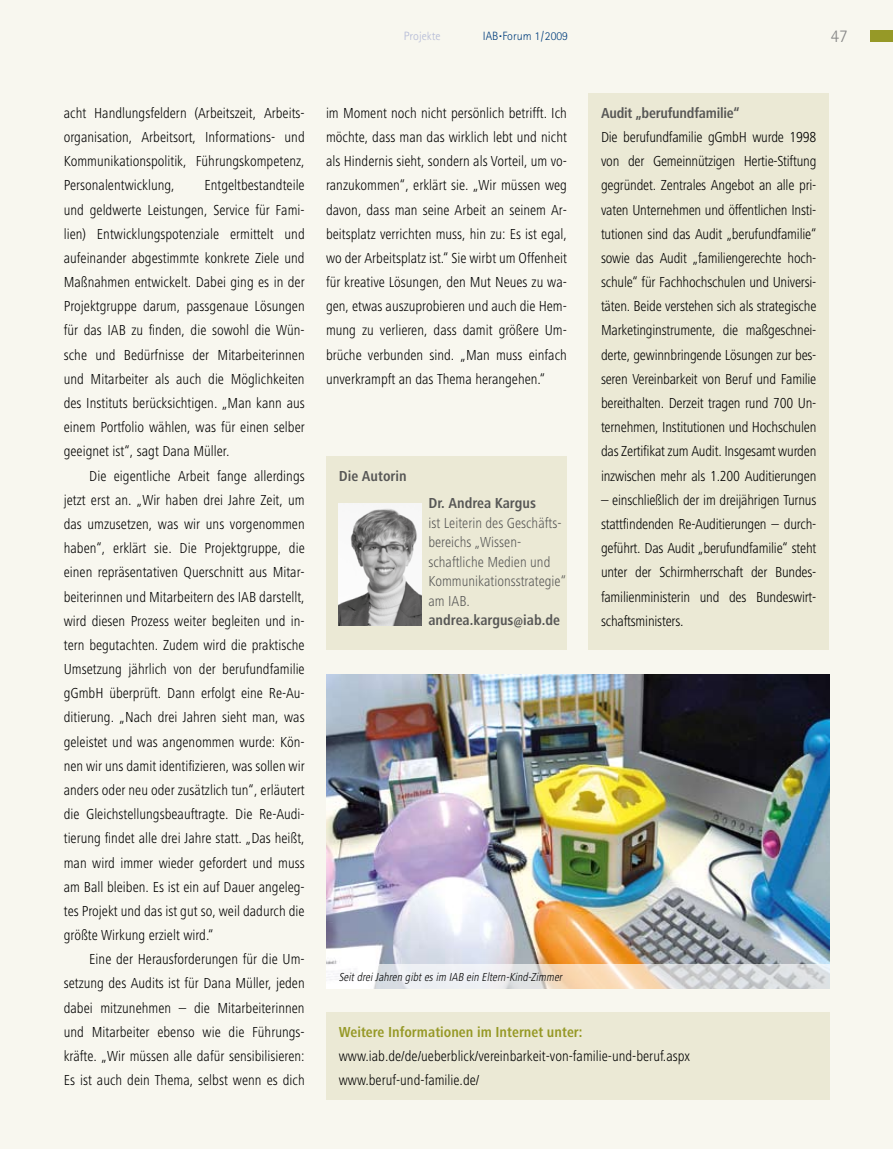
<style>
.page{position:relative;width:893px;height:1149px;background:#fff}
.page>*{position:absolute;margin:0;border:0;box-sizing:border-box;transform-origin:0 0}
.t1{font:300 18px "Rotis Sans Serif";color:#878787}
.t2{font:300 condensed 15px/24.2px "Frutiger Next LT";color:#000;text-align:justify}
.t3{font:300 condensed 15px/19.5px "Frutiger Next LT";color:#575756}
.t4{font:700 condensed 15px "Frutiger Next LT";color:#575756}
.t5{font:700 condensed 15px "Frutiger Next LT";color:#969927}
.t6{font:italic 300 condensed 12px "Frutiger Next LT";color:#000}
.t7{font:300 12px "Rotis Sans Serif";color:#003d7c}
.t8{font:300 12px "Rotis Sans Serif";color:#b0b7d6}
</style>
<div class="page">
<div style="left:0;top:0;width:893px;height:1148px;background:#f8f7ef"></div>
<img style="left:326px;top:674px;width:503px;height:289px">
<svg style="left:326px;top:963px;width:503px;height:25px"></svg>
<div style="left:326px;top:1012px;width:503px;height:87px;background:#ebe9d5"></div>
<div style="left:326px;top:456px;width:241px;height:193px;background:#ebe9d5"></div>
<img style="left:339px;top:503px;width:83px;height:122px">
<div style="left:871px;top:30px;width:22px;height:12px;background:#969927"></div>
<div style="left:588px;top:94px;width:241px;height:555px;background:#ebe9d5"></div>
<p class="t8" style="left:404px;top:29px;width:38px">Projekte</p>
<p class="t7" style="left:483px;top:29px;width:87px">IAB<sup>.</sup>Forum 1/2009</p>
<p class="t1" style="left:830px;top:26px;width:19px">47</p>
<p class="t2" style="left:64px;top:101px;width:242px">acht Handlungsfeldern (Arbeitszeit, Arbeits&shy;organisation, Arbeitsort, Informations- und Kommunikationspolitik, Führungskompetenz, Personalentwicklung,</p>
<p class="t2" style="left:64px;top:173px;width:242px;text-indent:141px">Entgeltbestandteile und geldwerte Leistungen, Service für Fami&shy;lien) Entwicklungspotenziale ermittelt und aufeinander abgestimmte konkrete Ziele und Maßnahmen entwickelt. Dabei ging es in der Projektgruppe darum, passgenaue Lösungen für das IAB zu finden, die sowohl die Wün&shy;sche und Bedürfnisse der Mitarbeiterinnen und Mitarbeiter als auch die Möglichkeiten des Instituts berücksichtigen. „Man kann aus einem Portfolio wählen, was für einen selber geeignet ist“, sagt Dana Müller.</p>
<p class="t2" style="left:64px;top:463px;width:242px;text-indent:26px">Die eigentliche Arbeit fange allerdings jetzt erst an. „Wir haben drei Jahre Zeit, um das umzusetzen, was wir uns vorgenommen haben“, erklärt sie. Die Projektgruppe, die einen repräsentativen Querschnitt aus Mitar&shy;beiterinnen und Mitarbeitern des IAB darstellt, wird diesen Prozess weiter begleiten und in&shy;tern begutachten. Zudem wird die praktische Umsetzung jährlich von der berufundfamilie gGmbH überprüft. Dann erfolgt eine Re-Au&shy;ditierung. „Nach drei Jahren sieht man, was geleistet und was angenommen wurde: Kön&shy;nen wir uns damit identifizieren, was sollen wir anders oder neu oder zusätzlich tun“, erläutert die Gleichstellungsbeauftragte. Die Re-Audi&shy;tierung findet alle drei Jahre statt. „Das heißt, man wird immer wieder gefordert und muss am Ball bleiben. Es ist ein auf Dauer angeleg&shy;tes Projekt und das ist gut so, weil dadurch die größte Wirkung erzielt wird.“</p>
<p class="t2" style="left:64px;top:947px;width:242px;text-indent:26px">Eine der Herausforderungen für die Um&shy;setzung des Audits ist für Dana Müller, jeden dabei mitzunehmen – die Mitarbeiterinnen und Mitarbeiter ebenso wie die Führungs&shy;kräfte. „Wir müssen alle dafür sensibilisieren:<br>Es ist auch dein Thema, selbst wenn es dich</p>
<p class="t2" style="left:326px;top:101px;width:242px">im Moment noch nicht persönlich betrifft. Ich möchte, dass man das wirklich lebt und nicht als Hindernis sieht, sondern als Vorteil, um vo&shy;ranzukommen“, erklärt sie. „Wir müssen weg davon, dass man seine Arbeit an seinem Ar&shy;beitsplatz verrichten muss, hin zu: Es ist egal, wo der Arbeitsplatz ist.“ Sie wirbt um Offenheit für kreative Lösungen, den Mut Neues zu wa&shy;gen, etwas auszuprobieren und auch die Hem&shy;mung zu verlieren, dass damit größere Um&shy;brüche verbunden sind. „Man muss einfach unverkrampft an das Thema herangehen.“</p>
<p class="t4" style="left:601px;top:104px;width:140px">Audit „berufundfamilie“</p>
<p class="t2" style="left:601px;top:125px;width:217px">Die berufundfamilie gGmbH wurde 1998 von der Gemeinnützigen Hertie-Stiftung gegründet. Zentrales Angebot an alle pri&shy;vaten Unternehmen und öffentlichen Insti&shy;tutionen sind das Audit „berufundfamilie“ sowie das Audit „familiengerechte hoch&shy;schule“ für Fachhochschulen und Universi&shy;täten. Beide verstehen sich als strategische Marketinginstrumente, die maßgeschnei&shy;derte, gewinnbringende Lösungen zur bes&shy;seren Vereinbarkeit von Beruf und Familie bereithalten. Derzeit tragen rund 700 Un&shy;ternehmen, Institutionen und Hochschulen das Zertifikat zum Audit. Insgesamt wurden inzwischen mehr als 1.200 Auditierungen</p>
<p class="t2" style="left:601px;top:487px;width:217px">– einschließlich der im dreijährigen Turnus stattfindenden Re-Auditierungen – durch&shy;geführt. Das Audit „berufundfamilie“ steht unter der Schirmherrschaft der Bundes&shy;familienministerin und des Bundeswirt&shy;schaftsministers.</p>
<p class="t4" style="left:339px;top:467px;width:69px">Die Autorin</p>
<p class="t4" style="left:428px;top:495px;width:109px">Dr. Andrea Kargus</p>
<p class="t3" style="left:428px;top:513px;width:139px">ist Leiterin des Geschäfts&shy;bereichs „Wissen&shy;schaftliche Medien und<br>Kommunikationsstrategie“ am IAB.</p>
<p class="t4" style="left:428px;top:612px;width:133px">andrea.kargus@iab.de</p>
<p class="t6" style="left:339px;top:970px;width:227px">SeitdreiJahren gibtesim IAB ein Eltern-Kind-Zimmer</p>
<p class="t5" style="left:339px;top:1023px;width:245px">Weitere Informationen im Internet unter:</p>
<p class="t2" style="left:339px;top:1043px;width:353px">www.iab.de/de/ueberblick/vereinbarkeit-von-familie-und-beruf.aspx www.beruf-und-familie.de/</p>
</div>
